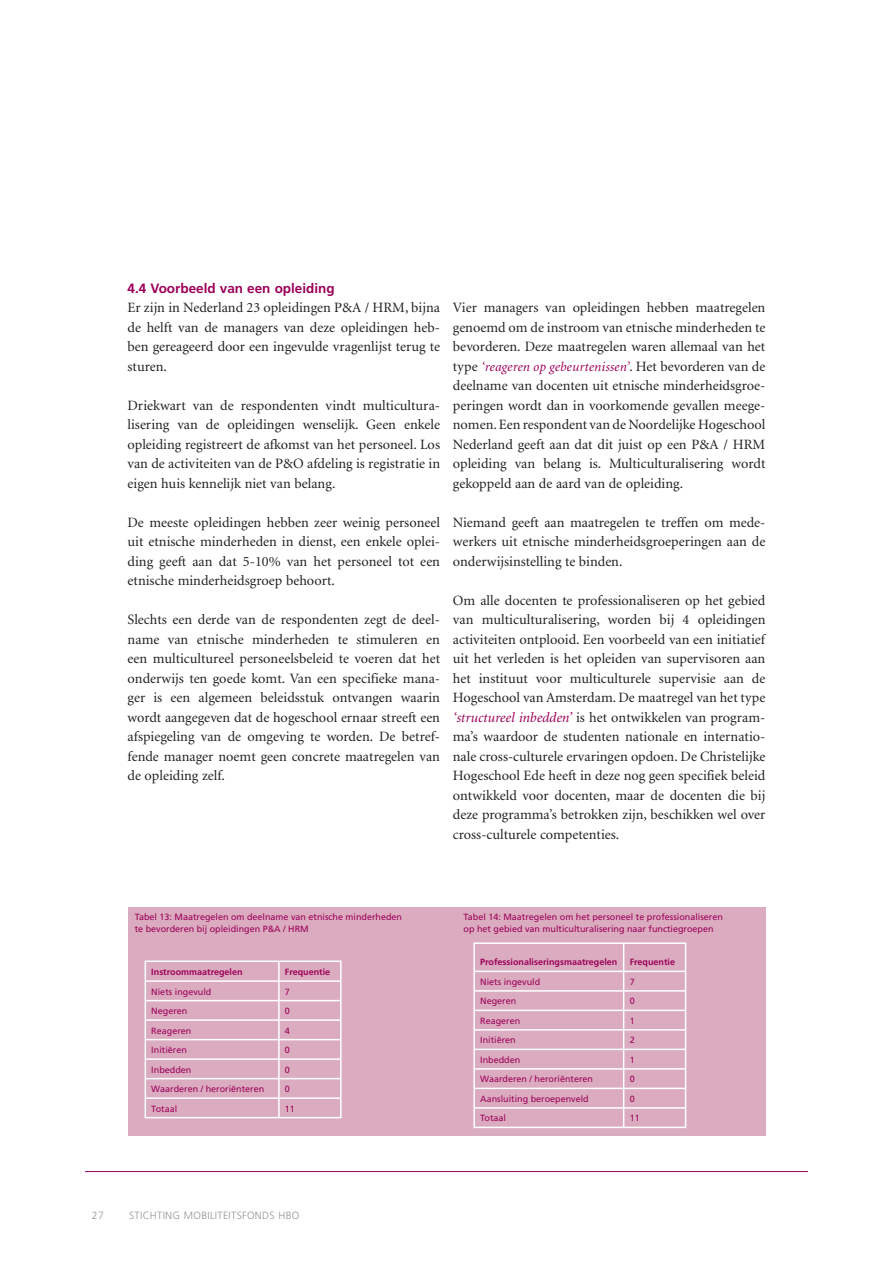
<style>
.page{position:relative;width:893px;height:1263px;background:#fff}
.page>*{position:absolute;margin:0;border:0;box-sizing:border-box;transform-origin:0 0}
.t1{font:14.25px/19.5px "Minion";color:#231f20;text-align:justify}
.t2{font:italic 13.5px "Minion";letter-spacing:.01em;color:#9c0159}
.t3{font:700 13.5px "Frutiger";color:#9c0159}
.t4{font:300 10.5px "Frutiger";letter-spacing:.025em;color:#939598}
.t5{font:9px/19.5px "Frutiger";color:#9c0159}
.t6{font:700 9px "Frutiger";color:#9c0159}
.s1{font-style:normal;font-size:14.25px;color:#231f20}
.s2{font-style:italic;color:#9c0159}
</style>
<div class="page">
<hr style="left:85px;top:1171px;width:723px;height:1px;background:#9c0159">
<div style="left:128px;top:907px;width:637px;height:228px;background:#dbacc0"></div>
<hr style="left:145px;top:960px;width:134px;height:2px;background:#fff">
<hr style="left:279px;top:960px;width:63px;height:2px;background:#fff">
<hr style="left:145px;top:980px;width:134px;height:2px;background:#fff">
<hr style="left:279px;top:980px;width:63px;height:2px;background:#fff">
<hr style="left:145px;top:1000px;width:134px;height:1px;background:#fff">
<hr style="left:279px;top:1000px;width:63px;height:1px;background:#fff">
<hr style="left:145px;top:1019px;width:134px;height:2px;background:#fff">
<hr style="left:279px;top:1019px;width:63px;height:2px;background:#fff">
<hr style="left:145px;top:1039px;width:134px;height:1px;background:#fff">
<hr style="left:279px;top:1039px;width:63px;height:1px;background:#fff">
<hr style="left:145px;top:1058px;width:134px;height:2px;background:#fff">
<hr style="left:279px;top:1058px;width:63px;height:2px;background:#fff">
<hr style="left:145px;top:1078px;width:134px;height:1px;background:#fff">
<hr style="left:279px;top:1078px;width:63px;height:1px;background:#fff">
<hr style="left:145px;top:1097px;width:134px;height:2px;background:#fff">
<svg style="left:145px;top:962px;width:1px;height:155px"></svg>
<hr style="left:279px;top:1097px;width:63px;height:2px;background:#fff">
<svg style="left:278px;top:962px;width:2px;height:155px"></svg>
<svg style="left:340px;top:962px;width:2px;height:155px"></svg>
<hr style="left:145px;top:1117px;width:134px;height:1px;background:#fff">
<hr style="left:279px;top:1117px;width:63px;height:1px;background:#fff">
<hr style="left:473px;top:942px;width:151px;height:2px;background:#fff">
<hr style="left:473px;top:944px;width:2px;height:27px;background:#fff">
<hr style="left:624px;top:942px;width:62px;height:2px;background:#fff">
<hr style="left:473px;top:971px;width:151px;height:1px;background:#fff">
<hr style="left:624px;top:971px;width:62px;height:1px;background:#fff">
<hr style="left:473px;top:990px;width:151px;height:2px;background:#fff">
<hr style="left:624px;top:990px;width:62px;height:2px;background:#fff">
<hr style="left:473px;top:1010px;width:151px;height:1px;background:#fff">
<hr style="left:624px;top:1010px;width:62px;height:1px;background:#fff">
<hr style="left:473px;top:1029px;width:151px;height:2px;background:#fff">
<hr style="left:624px;top:1029px;width:62px;height:2px;background:#fff">
<hr style="left:473px;top:1049px;width:151px;height:1px;background:#fff">
<hr style="left:624px;top:1049px;width:62px;height:1px;background:#fff">
<hr style="left:473px;top:1068px;width:151px;height:2px;background:#fff">
<hr style="left:624px;top:1068px;width:62px;height:2px;background:#fff">
<hr style="left:473px;top:1088px;width:151px;height:1px;background:#fff">
<hr style="left:624px;top:1088px;width:62px;height:1px;background:#fff">
<hr style="left:473px;top:1107px;width:151px;height:2px;background:#fff">
<svg style="left:473px;top:972px;width:2px;height:155px"></svg>
<hr style="left:624px;top:1107px;width:62px;height:2px;background:#fff">
<svg style="left:623px;top:944px;width:1px;height:183px"></svg>
<svg style="left:685px;top:944px;width:1px;height:183px"></svg>
<hr style="left:473px;top:1127px;width:151px;height:1px;background:#fff">
<hr style="left:624px;top:1127px;width:62px;height:1px;background:#fff">
<h2 class="t3" style="left:128px;top:280px;width:209px">4.4 Voorbeeld van een opleiding</h2>
<p class="t1" style="left:128px;top:298px;width:314px">Er zijn in Nederland 23 opleidingen P&amp;A / HRM, bijna de helft van de managers van deze opleidingen heb&shy;ben gereageerd door een ingevulde vragenlijst terug te sturen.</p>
<p class="t1" style="left:128px;top:396px;width:314px">Driekwart van de respondenten vindt multicultura&shy;lisering van de opleidingen wenselijk. Geen enkele opleiding registreert de afkomst van het personeel. Los van de activiteiten van de P&amp;O afdeling is registratie in eigen huis kennelijk niet van belang.</p>
<p class="t1" style="left:128px;top:513px;width:314px">De meeste opleidingen hebben zeer weinig personeel uit etnische minderheden in dienst, een enkele oplei&shy;ding geeft aan dat 5-10% van het personeel tot een etnische minderheidsgroep behoort.</p>
<p class="t1" style="left:128px;top:610px;width:314px">Slechts een derde van de respondenten zegt de deel&shy;name van etnische minderheden te stimuleren en een multicultureel personeelsbeleid te voeren dat het onderwijs ten goede komt. Van een specifieke mana&shy;ger is een algemeen beleidsstuk ontvangen waarin wordt aangegeven dat de hogeschool ernaar streeft een afspiegeling van de omgeving te worden. De betref&shy;fende manager noemt geen concrete maatregelen van de opleiding zelf.</p>
<p class="t1" style="left:453px;top:298px;width:314px">Vier managers van opleidingen hebben maatregelen genoemd om de instroom van etnische minderheden te bevorderen. Deze maatregelen waren allemaal van het</p>
<p class="t2" style="left:453px;top:360px;width:314px"><span class="s1">type</span> ‘reageren op gebeurtenissen’<span class="s1">. Het bevorderen van de</span></p>
<p class="t1" style="left:453px;top:376px;width:314px">deelname van docenten uit etnische minderheidsgroe&shy;peringen wordt dan in voorkomende gevallen meege&shy;nomen.Een respondent van de Noordelijke Hogeschool Nederland geeft aan dat dit juist op een P&amp;A / HRM opleiding van belang is. Multiculturalisering wordt gekoppeld aan de aard van de opleiding.</p>
<p class="t1" style="left:453px;top:513px;width:314px">Niemand geeft aan maatregelen te treffen om mede&shy;werkers uit etnische minderheidsgroeperingen aan de onderwijsinstelling te binden.</p>
<p class="t1" style="left:453px;top:591px;width:314px">Om alle docenten te professionaliseren op het gebied van multiculturalisering, worden bij 4 opleidingen activiteiten ontplooid. Een voorbeeld van een initiatief uit het verleden is het opleiden van supervisoren aan het instituut voor multiculturele supervisie aan de Hogeschool van Amsterdam. De maatregel van het type <span class="s2">‘structureel inbedden’</span> is het ontwikkelen van program&shy;ma’s waardoor de studenten nationale en internatio&shy;nale cross-culturele ervaringen opdoen. De Christelijke Hogeschool Ede heeft in deze nog geen specifiek beleid ontwikkeld voor docenten, maar de docenten die bij deze programma’s betrokken zijn, beschikken wel over cross-culturele competenties.</p>
<p class="t5" style="left:135px;top:907px;width:269px">Tabel 13: Maatregelen om deelname van etnische minderheden</p>
<p class="t5" style="left:135px;top:919px;width:176px">te bevorderen bij opleidingen P&amp;A / HRM</p>
<p class="t6" style="left:151px;top:967px;width:93px">Instroommaatregelen</p>
<p class="t6" style="left:285px;top:967px;width:47px">Frequentie</p>
<p class="t5" style="left:151px;top:982px;width:62px">Niets ingevuld</p>
<p class="t5" style="left:285px;top:982px;width:7px">7</p>
<p class="t5" style="left:151px;top:1001px;width:38px">Negeren</p>
<p class="t5" style="left:285px;top:1001px;width:7px">0</p>
<p class="t5" style="left:151px;top:1021px;width:42px">Reageren</p>
<p class="t5" style="left:285px;top:1021px;width:7px">4<br>0</p>
<p class="t5" style="left:151px;top:1060px;width:42px">Inbedden</p>
<p class="t5" style="left:285px;top:1060px;width:12px">0<br>0<br>11</p>
<p class="t5" style="left:151px;top:1040px;width:37px">Initiëren</p>
<p class="t5" style="left:151px;top:1079px;width:114px">Waarderen / heroriënteren<br>Totaal</p>
<p class="t5" style="left:463px;top:907px;width:261px">Tabel 14: Maatregelen om het personeel te professionaliseren</p>
<p class="t5" style="left:463px;top:919px;width:252px">op het gebied van multiculturalisering naar functiegroepen</p>
<p class="t6" style="left:480px;top:957px;width:139px">Professionaliseringsmaatregelen</p>
<p class="t6" style="left:630px;top:957px;width:47px">Frequentie</p>
<p class="t5" style="left:480px;top:972px;width:62px">Niets ingevuld</p>
<p class="t5" style="left:630px;top:972px;width:7px">7</p>
<p class="t5" style="left:480px;top:991px;width:38px">Negeren</p>
<p class="t5" style="left:630px;top:991px;width:7px">0</p>
<p class="t5" style="left:480px;top:1011px;width:42px">Reageren</p>
<p class="t5" style="left:630px;top:1011px;width:7px">1<br>2</p>
<p class="t5" style="left:480px;top:1050px;width:42px">Inbedden</p>
<p class="t5" style="left:630px;top:1050px;width:7px">1<br>0</p>
<p class="t5" style="left:480px;top:1089px;width:110px">Aansluiting beroepenveld</p>
<p class="t5" style="left:630px;top:1089px;width:12px">0<br>11</p>
<p class="t5" style="left:480px;top:1030px;width:37px">Initiëren</p>
<p class="t5" style="left:480px;top:1069px;width:114px">Waarderen / heroriënteren</p>
<p class="t5" style="left:480px;top:1108px;width:27px">Totaal</p>
<p class="t4" style="left:92px;top:1209px;width:14px">27</p>
<p class="t4" style="left:129px;top:1209px;width:172px">STICHTING MOBILITEITSFONDS HBO</p>
</div>
